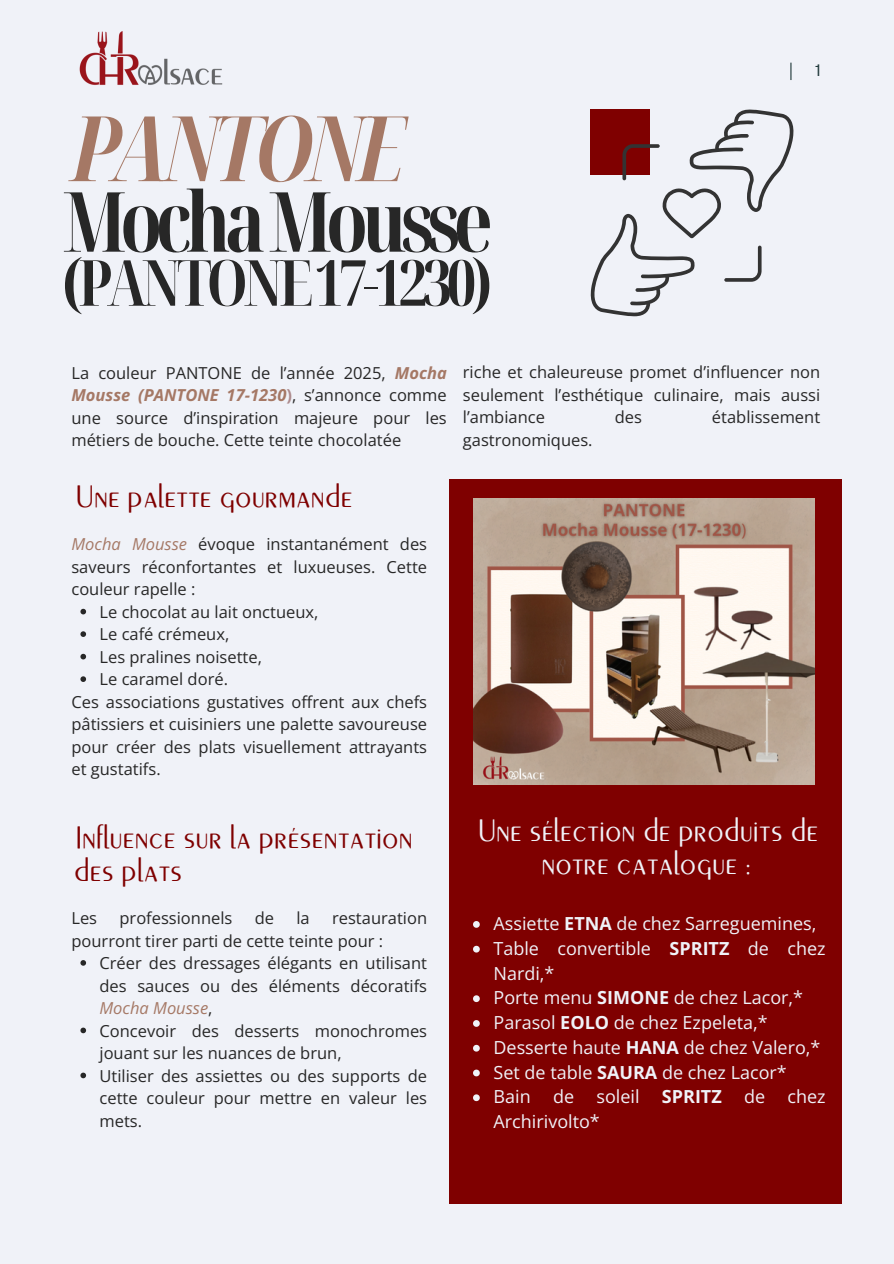
<style>
.page{position:relative;width:894px;height:1264px;background:#fff}
.page>*{position:absolute;margin:0;border:0;box-sizing:border-box;transform-origin:0 0}
.t1{font:italic 700 extra-condensed 90.45px "Noto Serif Display";letter-spacing:-.075em;color:#a57865}
.t2{font:700 extra-condensed 82.95px "Noto Serif Display";letter-spacing:-.075em;color:#272727}
.t3{font:700 extra-condensed 63.45px "Noto Serif Display";letter-spacing:-.075em;color:#272727}
.t4{font:33px/32.7px "Peignot";color:#7f0000}
.t5{font:33px/32.7px "Peignot";color:#f0f2f8;text-align:center}
.t6{font:18px/24.8px "Open Sans";color:#f0f2f8}
.t7{font:16.5px/22.5px "Open Sans";color:#272727;text-align:justify}
.t8{font:16.5px "TT Interphases";color:#1f3839}
.s1{font-weight:700;font-style:italic;color:#a57865}
.s2{font-weight:700;color:#ac8a8c}
.s3{font-style:italic;color:#a57865}
.s4{font-weight:700}
</style>
<div class="page">
<div style="left:0;top:0;width:893px;height:1263px;background:#f0f2f8"></div>
<svg style="left:790px;top:63px;width:1px;height:17px"></svg>
<div style="left:449px;top:479px;width:391px;height:724px;background:#7f0000"></div>
<svg style="left:590px;top:109px;width:203px;height:207px"></svg>
<img style="left:79px;top:31px;width:144px;height:54px">
<img style="left:473px;top:498px;width:341px;height:286px">
<svg style="left:80px;top:609px;width:6px;height:5px"></svg>
<svg style="left:80px;top:631px;width:6px;height:6px"></svg>
<svg style="left:80px;top:654px;width:6px;height:5px"></svg>
<svg style="left:80px;top:676px;width:6px;height:6px"></svg>
<svg style="left:473px;top:921px;width:6px;height:6px"></svg>
<svg style="left:473px;top:945px;width:6px;height:7px"></svg>
<svg style="left:473px;top:995px;width:6px;height:7px"></svg>
<svg style="left:473px;top:1020px;width:6px;height:6px"></svg>
<svg style="left:473px;top:1044px;width:6px;height:7px"></svg>
<svg style="left:473px;top:1069px;width:6px;height:7px"></svg>
<svg style="left:473px;top:1094px;width:6px;height:7px"></svg>
<svg style="left:80px;top:960px;width:6px;height:5px"></svg>
<svg style="left:80px;top:1027px;width:6px;height:6px"></svg>
<svg style="left:80px;top:1072px;width:6px;height:6px"></svg>
<p class="t1" style="left:71px;top:84px;width:334px">PANTONE</p>
<p class="t2" style="left:62px;top:163px;width:432px">MochaMousse</p>
<p class="t3" style="left:62px;top:238px;width:431px">(PANTONE17-1230)</p>
<p class="t8" style="left:814px;top:60px;width:7px">1</p>
<p class="t7" style="left:71px;top:361px;width:377px">La couleur PANTONE de l’année 2025, <span class="s1">Mocha Mousse (PANTONE 17-1230</span><span class="s2">)</span>, s’annonce comme une source d’inspiration majeure pour les métiers de bouche. Cette teinte chocolatée</p>
<p class="t7" style="left:463px;top:360px;width:359px">riche et chaleureuse promet d’influencer non seulement l’esthétique culinaire, mais aussi l’ambiance</p>
<p class="t7" style="left:614px;top:405px;width:29px">des</p>
<p class="t7" style="left:711px;top:405px;width:110px">établissement</p>
<p class="t7" style="left:463px;top:428px;width:131px">gastronomiques.</p>
<h3 class="t4" style="left:74px;top:481px;width:280px">Une palette gourmande</h3>
<h1 class="t7" style="left:71px;top:532px;width:357px"><span class="s3">Mocha Mousse</span> évoque instantanément des saveurs réconfortantes et luxueuses. Cette couleur rapelle :</h1>
<p class="t7" style="left:99px;top:600px;width:220px">Le chocolat au lait onctueux,</p>
<h2 class="t7" style="left:99px;top:622px;width:131px">Le café crémeux,</h2>
<p class="t7" style="left:99px;top:645px;width:164px">Les pralines noisette,</p>
<p class="t7" style="left:99px;top:667px;width:130px">Le caramel doré.</p>
<p class="t7" style="left:71px;top:690px;width:357px">Ces associations gustatives offrent aux chefs pâtissiers et cuisiniers une palette savoureuse pour créer des plats visuellement attrayants et gustatifs.</p>
<p class="t4" style="left:74px;top:821px;width:340px">Influence sur la présentation des plats</p>
<p class="t7" style="left:71px;top:906px;width:27px">Les</p>
<p class="t7" style="left:119px;top:906px;width:114px">professionnels</p>
<p class="t7" style="left:255px;top:906px;width:21px">de</p>
<p class="t7" style="left:296px;top:906px;width:15px">la</p>
<p class="t7" style="left:71px;top:906px;width:357px;text-indent:260px">restauration pourront tirer parti de cette teinte pour :</p>
<h3 class="t7" style="left:99px;top:951px;width:329px">Créer des dressages élégants en utilisant des sauces ou des éléments décoratifs <span class="s3">Mocha Mousse</span>,</h3>
<p class="t7" style="left:99px;top:1018px;width:329px">Concevoir des desserts monochromes jouant sur les nuances de brun,</p>
<p class="t7" style="left:99px;top:1063px;width:329px">Utiliser des assiettes ou des supports de cette couleur pour mettre en valeur les mets.</p>
<p class="t5" style="left:476px;top:814px;width:344px">Une sélection de produits de notre catalogue :</p>
<p class="t6" style="left:493px;top:910px;width:324px">Assiette <span class="s4">ETNA</span> de chez Sarreguemines,</p>
<p class="t6" style="left:493px;top:935px;width:333px">Table convertible <span class="s4">SPRITZ</span> de chez<br>Nardi,*</p>
<p class="t6" style="left:493px;top:984px;width:311px">Porte menu <span class="s4">SIMONE</span> de chez Lacor,*</p>
<p class="t6" style="left:493px;top:1009px;width:276px">Parasol <span class="s4">EOLO</span> de chez Ezpeleta,*</p>
<p class="t6" style="left:493px;top:1034px;width:328px">Desserte haute <span class="s4">HANA</span> de chez Valero,*</p>
<h3 class="t6" style="left:493px;top:1059px;width:295px">Set de table <span class="s4">SAURA</span> de chez Lacor*</h3>
<p class="t6" style="left:493px;top:1083px;width:333px">Bain de soleil <span class="s4">SPRITZ</span> de chez<br>Archirivolto*</p>
</div>
